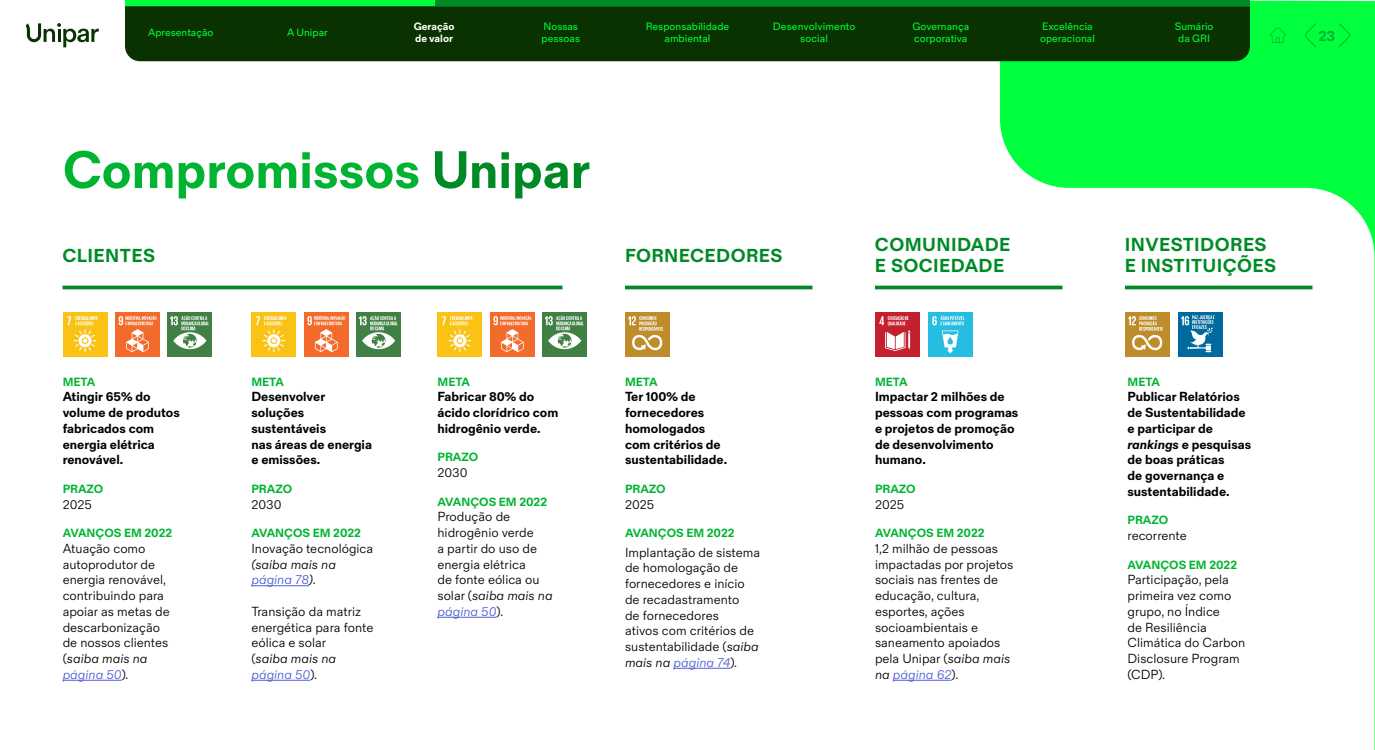
<style>
.page{position:relative;width:1375px;height:750px;background:#fff}
.page>*{position:absolute;margin:0;border:0;box-sizing:border-box;transform-origin:0 0}
.t1{font:700 52.5px "Fold Grotesque Pro";color:#00b432}
.t2{font:700 18.75px/21.2px "Fold Grotesque Pro";letter-spacing:.02em;color:#008a26}
.t3{font:700 15px "Fold Grotesque Pro";color:#00b432}
.t4{font:300 13.12px/15.8px "Fold Grotesque Pro";color:#000}
.t5{font:700 13.12px/15.8px "Fold Grotesque Pro";color:#000}
.t6{font:italic 300 13.12px/15.8px "Fold Grotesque Pro";color:#000}
.t7{font:700 11.88px "Fold Grotesque Pro";color:#00b432}
.t8{font:10.62px/12.5px "Fold Grotesque Pro";color:#00ff3c}
.t9{font:700 10.62px/12.5px "Fold Grotesque Pro";color:#fff}
.s1{color:#008a26}
.s2{font-style:italic}
.s3{font-style:italic;color:#4f5cd6}
.s4{color:#4f5cd6}
</style>
<div class="page">
<svg style="left:1000px;top:0;width:375px;height:750px"></svg>
<div style="left:125px;top:6px;width:1125px;height:55px;background:#0a3200"></div>
<svg style="left:26px;top:23px;width:73px;height:24px"></svg>
<div style="left:125px;top:0;width:1125px;height:6px;background:#00ff3c"></div>
<div style="left:435px;top:0;width:815px;height:6px;background:#008a26"></div>
<svg style="left:1338px;top:22px;width:13px;height:26px"></svg>
<svg style="left:1304px;top:22px;width:13px;height:26px"></svg>
<div style="left:542px;top:312px;width:45px;height:45px;background:#408045"></div>
<svg style="left:545px;top:316px;width:39px;height:33px"></svg>
<div style="left:1178px;top:312px;width:45px;height:45px;background:#00699e"></div>
<svg style="left:1181px;top:315px;width:34px;height:37px"></svg>
<div style="left:1125px;top:312px;width:45px;height:45px;background:#bf8c2b"></div>
<svg style="left:1128px;top:316px;width:35px;height:34px"></svg>
<div style="left:625px;top:312px;width:45px;height:45px;background:#bf8c2b"></div>
<svg style="left:628px;top:316px;width:35px;height:34px"></svg>
<div style="left:490px;top:312px;width:45px;height:45px;background:#f26b2b"></div>
<svg style="left:494px;top:316px;width:37px;height:36px"></svg>
<div style="left:438px;top:312px;width:44px;height:45px;background:#fac214"></div>
<svg style="left:442px;top:316px;width:30px;height:36px"></svg>
<div style="left:928px;top:312px;width:45px;height:45px;background:#26bde3"></div>
<svg style="left:932px;top:316px;width:32px;height:37px"></svg>
<div style="left:875px;top:313px;width:45px;height:44px;background:#c4212e"></div>
<svg style="left:879px;top:316px;width:31px;height:35px"></svg>
<div style="left:356px;top:312px;width:45px;height:45px;background:#408045"></div>
<svg style="left:359px;top:316px;width:39px;height:33px"></svg>
<div style="left:304px;top:312px;width:44px;height:45px;background:#f26b2b"></div>
<svg style="left:307px;top:316px;width:38px;height:36px"></svg>
<div style="left:251px;top:312px;width:45px;height:45px;background:#fac214"></div>
<svg style="left:256px;top:316px;width:30px;height:36px"></svg>
<hr style="left:251px;top:585px;width:58px;height:1px;background:#4f5cd6">
<hr style="left:251px;top:680px;width:59px;height:1px;background:#4f5cd6">
<div style="left:167px;top:312px;width:45px;height:45px;background:#408045"></div>
<svg style="left:170px;top:316px;width:39px;height:33px"></svg>
<div style="left:115px;top:312px;width:45px;height:45px;background:#f26b2b"></div>
<svg style="left:119px;top:316px;width:37px;height:36px"></svg>
<div style="left:63px;top:312px;width:44px;height:45px;background:#fac214"></div>
<svg style="left:67px;top:316px;width:31px;height:36px"></svg>
<hr style="left:63px;top:680px;width:59px;height:1px;background:#4f5cd6">
<hr style="left:438px;top:617px;width:59px;height:1px;background:#4f5cd6">
<hr style="left:673px;top:668px;width:57px;height:1px;background:#4f5cd6">
<hr style="left:893px;top:680px;width:59px;height:1px;background:#4f5cd6">
<hr style="left:62px;top:286px;width:500px;height:3px;background:#008a26">
<hr style="left:625px;top:286px;width:187px;height:3px;background:#008a26">
<hr style="left:875px;top:286px;width:187px;height:3px;background:#008a26">
<hr style="left:1125px;top:286px;width:187px;height:3px;background:#008a26">
<div style="left:128px;top:20px;width:109px;height:23px;background:#0a3200"></div>
<div style="left:253px;top:20px;width:109px;height:23px;background:#0a3200"></div>
<div style="left:381px;top:20px;width:109px;height:23px;background:#0a3200"></div>
<div style="left:506px;top:20px;width:109px;height:23px;background:#0a3200"></div>
<div style="left:633px;top:20px;width:109px;height:23px;background:#0a3200"></div>
<div style="left:760px;top:20px;width:109px;height:23px;background:#0a3200"></div>
<div style="left:887px;top:20px;width:109px;height:23px;background:#0a3200"></div>
<div style="left:1013px;top:20px;width:109px;height:23px;background:#0a3200"></div>
<div style="left:1138px;top:20px;width:110px;height:23px;background:#0a3200"></div>
<svg style="left:1266px;top:25px;width:24px;height:21px"></svg>
<p class="t8" style="left:148px;top:26px;width:67px">Apresentação</p>
<p class="t8" style="left:287px;top:26px;width:42px">A Unipar</p>
<p class="t9" style="left:414px;top:20px;width:42px">Geração de valor</p>
<p class="t8" style="left:542px;top:20px;width:40px">Nossas pessoas</p>
<p class="t8" style="left:646px;top:20px;width:85px;text-align:center">Responsabilidade ambiental</p>
<p class="t8" style="left:773px;top:20px;width:84px;text-align:center">Desenvolvimento social</p>
<p class="t8" style="left:913px;top:20px;width:58px">Governança corporativa</p>
<p class="t8" style="left:1040px;top:20px;width:56px">Excelência operacional</p>
<p class="t8" style="left:1175px;top:20px;width:40px;text-align:center">Sumário da GRI</p>
<h1 class="t1" style="left:63px;top:137px;width:529px">Compromissos <span class="s1">Unipar</span></h1>
<h2 class="t2" style="left:62px;top:245px;width:94px">CLIENTES</h2>
<h2 class="t2" style="left:625px;top:245px;width:159px">FORNECEDORES</h2>
<h2 class="t2" style="left:875px;top:234px;width:137px">COMUNIDADE<br>E SOCIEDADE</h2>
<h2 class="t2" style="left:1125px;top:234px;width:153px">INVESTIDORES<br>E INSTITUIÇÕES</h2>
<p class="t7" style="left:63px;top:374px;width:34px">META</p>
<p class="t5" style="left:63px;top:389px;width:119px">Atingir 65% do volume de produtos fabricados com energia elétrica renovável.</p>
<p class="t7" style="left:63px;top:481px;width:42px">PRAZO</p>
<p class="t4" style="left:63px;top:496px;width:31px">2025</p>
<p class="t7" style="left:63px;top:526px;width:111px">AVANÇOS EM 2022</p>
<p class="t4" style="left:63px;top:541px;width:109px">Atuação como autoprodutor de energia renovável, contribuindo para apoiar as metas de descarbonização de nossos clientes (<span class="s2">saiba mais na </span><span class="s3">página 50</span>).</p>
<p class="t7" style="left:251px;top:374px;width:34px">META</p>
<p class="t5" style="left:251px;top:389px;width:122px">Desenvolver soluções sustentáveis<br>nas áreas de energia e emissões.</p>
<p class="t7" style="left:251px;top:481px;width:42px">PRAZO</p>
<p class="t4" style="left:251px;top:496px;width:32px">2030</p>
<p class="t7" style="left:251px;top:526px;width:111px">AVANÇOS EM 2022</p>
<p class="t4" style="left:251px;top:541px;width:123px">Inovação tecnológica</p>
<p class="t6" style="left:251px;top:556px;width:86px">(saiba mais na <span class="s4">página 78</span>).</p>
<p class="t4" style="left:251px;top:604px;width:123px">Transição da matriz energética para fonte eólica e solar<br>(<span class="s2">saiba mais na </span><span class="s3">página 50</span>).</p>
<p class="t7" style="left:438px;top:374px;width:34px">META</p>
<p class="t5" style="left:438px;top:389px;width:122px">Fabricar 80% do ácido clorídrico com hidrogênio verde.</p>
<p class="t7" style="left:438px;top:450px;width:42px">PRAZO</p>
<p class="t4" style="left:438px;top:465px;width:32px">2030</p>
<p class="t7" style="left:438px;top:494px;width:111px">AVANÇOS EM 2022</p>
<p class="t4" style="left:438px;top:509px;width:117px">Produção de hidrogênio verde<br>a partir do uso de energia elétrica<br>de fonte eólica ou solar (<span class="s2">saiba mais na </span><span class="s3">página 50</span>).</p>
<p class="t7" style="left:625px;top:374px;width:34px">META</p>
<p class="t5" style="left:625px;top:389px;width:104px">Ter 100% de fornecedores homologados com critérios de sustentabilidade.</p>
<p class="t7" style="left:625px;top:481px;width:42px">PRAZO</p>
<p class="t4" style="left:625px;top:496px;width:31px">2025</p>
<p class="t7" style="left:625px;top:526px;width:111px">AVANÇOS EM 2022</p>
<p class="t4" style="left:625px;top:544px;width:137px">Implantação de sistema de homologação de fornecedores e início de recadastramento<br>de fornecedores<br>ativos com critérios de sustentabilidade (<span class="s2">saiba mais na</span> <span class="s3">página 74</span>).</p>
<p class="t7" style="left:875px;top:374px;width:34px">META</p>
<p class="t5" style="left:875px;top:389px;width:145px">Impactar 2 milhões de pessoas com programas e projetos de promoção de desenvolvimento humano.</p>
<p class="t7" style="left:875px;top:481px;width:42px">PRAZO</p>
<p class="t4" style="left:875px;top:496px;width:31px">2025</p>
<p class="t7" style="left:875px;top:526px;width:111px">AVANÇOS EM 2022</p>
<p class="t4" style="left:875px;top:541px;width:140px">1,2 milhão de pessoas impactadas por projetos sociais nas frentes de educação, cultura, esportes, ações socioambientais e saneamento apoiados pela Unipar (<span class="s2">saiba mais na</span> <span class="s3">página 62</span>).</p>
<p class="t7" style="left:1128px;top:374px;width:34px">META</p>
<p class="t5" style="left:1128px;top:389px;width:125px">Publicar Relatórios de Sustentabilidade e participar de <span class="s2">rankings</span> e pesquisas de boas práticas<br>de governança e sustentabilidade.</p>
<p class="t7" style="left:1128px;top:513px;width:42px">PRAZO</p>
<p class="t4" style="left:1128px;top:528px;width:61px">recorrente</p>
<p class="t7" style="left:1128px;top:557px;width:111px">AVANÇOS EM 2022</p>
<p class="t4" style="left:1128px;top:572px;width:119px">Participação, pela primeira vez como grupo, no Índice<br>de Resiliência<br>Climática do Carbon<br>Disclosure Program (CDP).</p>
<p class="t3" style="left:1318px;top:26px;width:18px">23</p>
</div>
